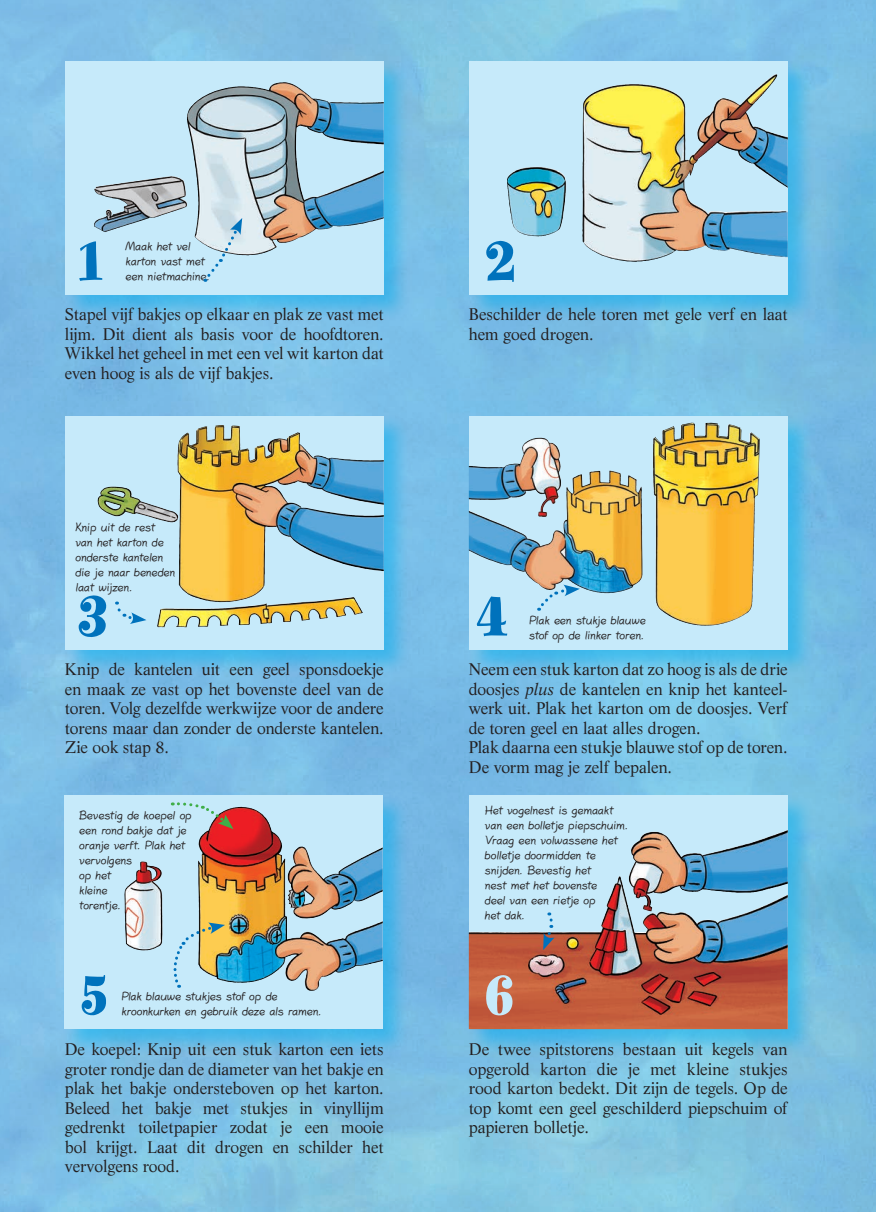
<style>
.page{position:relative;width:876px;height:1212px;background:#fff}
.page>*{position:absolute;margin:0;border:0;box-sizing:border-box;transform-origin:0 0}
.t1{font:72px "Spumoni";color:#0072bc}
.t2{font:72px "Spumoni";color:#c6eafa}
.t3{font:16.5px/19.5px "Life";letter-spacing:-.005em;color:#231f20;text-align:justify}
.t4{font:700 12px/15px "Plain Pensle";letter-spacing:-.01em;color:#231f20}
.s1{font-style:italic}
</style>
<div class="page">
<img style="left:0;top:0;width:876px;height:1212px">
<div style="left:63px;top:59px;width:347px;height:262px;background:#00aeef;opacity:.5"></div>
<svg style="left:65px;top:61px;width:319px;height:233px;background:#b5d6e6"></svg>
<img style="left:187px;top:82px;width:95px;height:119px">
<div style="left:467px;top:59px;width:347px;height:262px;background:#00aeef;opacity:.5"></div>
<svg style="left:469px;top:61px;width:319px;height:233px;background:#bcd9d8"></svg>
<img style="left:691px;top:76px;width:81px;height:80px">
<div style="left:63px;top:414px;width:347px;height:262px;background:#00aeef;opacity:.5"></div>
<svg style="left:65px;top:416px;width:319px;height:233px;background:#bad0c9"></svg>
<img style="left:177px;top:425px;width:40px;height:132px">
<div style="left:467px;top:414px;width:347px;height:262px;background:#00aeef;opacity:.5"></div>
<img style="left:469px;top:416px;width:319px;height:233px">
<img style="left:653px;top:423px;width:39px;height:192px">
<div style="left:62px;top:794px;width:347px;height:262px;background:#00aeef;opacity:.5"></div>
<svg style="left:64px;top:795px;width:319px;height:234px;background:#b8cdd6"></svg>
<img style="left:198px;top:807px;width:40px;height:167px">
<div style="left:467px;top:794px;width:347px;height:262px;background:#00aeef;opacity:.5"></div>
<svg style="left:469px;top:795px;width:319px;height:234px;background:#b1a0a0"></svg>
<img style="left:634px;top:830px;width:153px;height:27px">
<svg style="left:543px;top:912px;width:12px;height:38px"></svg>
<svg style="left:173px;top:922px;width:52px;height:66px;background:#bccfba"></svg>
<svg style="left:172px;top:801px;width:62px;height:28px;background:#bcc3c7"></svg>
<svg style="left:538px;top:585px;width:42px;height:26px"></svg>
<svg style="left:205px;top:218px;width:37px;height:64px;background:#c0dfed"></svg>
<svg style="left:115px;top:601px;width:31px;height:23px"></svg>
<h1 class="t1" style="left:80px;top:223px;width:23px">1</h1>
<h1 class="t1" style="left:484px;top:223px;width:33px">2</h1>
<p class="t4" style="left:126px;top:239px;width:86px">Maak het vel karton vast met een nietmachine.</p>
<p class="t3" style="left:65px;top:305px;width:320px">Stapel vijf bakjes op elkaar en plak ze vast met lijm. Dit dient als basis voor de hoofdtoren.<br>Wikkel het geheel in met een vel wit karton dat even hoog is als de vijf bakjes.</p>
<p class="t3" style="left:469px;top:305px;width:320px">Beschilder de hele toren met gele verf en laat hem goed drogen.</p>
<p class="t4" style="left:75px;top:520px;width:101px">Knip uit de rest<br>van het karton de onderste kantelen die je naar beneden laat wijzen.</p>
<h1 class="t1" style="left:77px;top:578px;width:33px">3</h1>
<h1 class="t1" style="left:475px;top:578px;width:34px">4</h1>
<p class="t4" style="left:529px;top:612px;width:118px">Plak een stukje blauwe stof op de linker toren.</p>
<p class="t3" style="left:65px;top:660px;width:320px">Knip de kantelen uit een geel sponsdoekje en maak ze vast op het bovenste deel van de toren. Volg dezelfde werkwijze voor de andere torens maar dan zonder de onderste kantelen.<br>Zie ook stap 8.</p>
<p class="t4" style="left:79px;top:808px;width:114px">Bevestig de koepel op een rond bakje dat je oranje verft. Plak het vervolgens<br>op het<br>kleine<br>torentje.</p>
<p class="t3" style="left:469px;top:660px;width:320px;text-align:left">Neem een stuk karton dat zo hoog is als de drie doosjes <span class="s1">plus</span> de kantelen en knip het kanteel&shy;werk uit. Plak het karton om de doosjes. Verf de toren geel en laat alles drogen.<br>Plak daarna een stukje blauwe stof op de toren.<br>De vorm mag je zelf bepalen.</p>
<p class="t4" style="left:485px;top:803px;width:145px">Het vogelnest is gemaakt van een bolletje piepschuim.<br>Vraag een volwassene het bolletje doormidden te snijden. Bevestig het<br>nest met het bovenste<br>deel van een rietje op<br>het dak.</p>
<h1 class="t1" style="left:80px;top:957px;width:29px">5</h1>
<h1 class="t2" style="left:484px;top:957px;width:33px">6</h1>
<p class="t4" style="left:121px;top:988px;width:202px">Plak blauwe stukjes stof op de kroonkurken en gebruik deze als ramen.</p>
<p class="t3" style="left:65px;top:1039px;width:320px">De koepel: Knip uit een stuk karton een iets groter rondje dan de diameter van het bakje en plak het bakje ondersteboven op het karton.<br>Beleed het bakje met stukjes in vinyllijm gedrenkt toiletpapier zodat je een mooie bol krijgt. Laat dit drogen en schilder het vervolgens rood.</p>
<p class="t3" style="left:469px;top:1039px;width:320px">De twee spitstorens bestaan uit kegels van opgerold karton die je met kleine stukjes rood karton bedekt. Dit zijn de tegels. Op de top komt een geel geschilderd piepschuim of papieren bolletje.</p>
</div>
